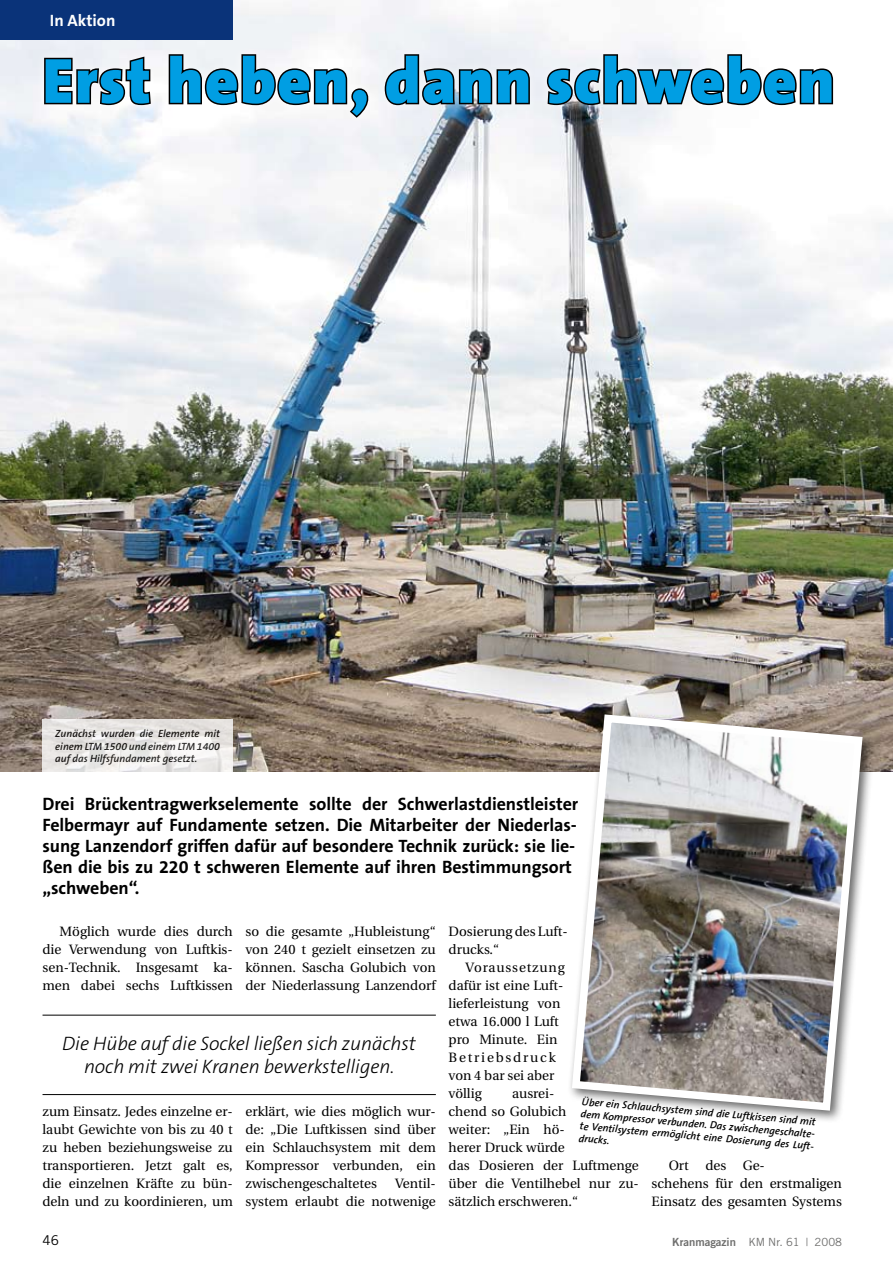
<style>
.page{position:relative;width:893px;height:1263px;background:#fff}
.page>*{position:absolute;margin:0;border:0;box-sizing:border-box;transform-origin:0 0}
.t1{font:900 64.5px "The Sans B9";letter-spacing:.02em;color:#009ee3}
.t2{font:italic 300 19.5px/23.4px "The Sans B3";letter-spacing:-.005em;color:#000;text-align:center}
.t3{font:700 18px/21px "The Sans B7";letter-spacing:-.005em;color:#000}
.t4{font:700 16.5px "The Sans B7";color:#fff}
.t5{font:13.5px/18px "Utopia";color:#000;text-align:justify}
.t6{font:13.5px "Trade Gothic";color:#000}
.t7{font:11.25px "Trade Gothic";color:#6f6f6e}
.t8{font:italic 600 10.5px/12.3px "The Sans B6";color:#000;text-align:justify}
.s1{font-family:"Trade Gothic Bold Two"}
</style>
<div class="page">
<img style="left:0;top:0;width:893px;height:772px">
<div style="left:35px;top:45px;width:807px;height:81px;background:#fff;opacity:.75"></div>
<svg style="left:43px;top:55px;width:110px;height:52px"></svg>
<svg style="left:167px;top:53px;width:205px;height:67px"></svg>
<svg style="left:383px;top:53px;width:148px;height:54px"></svg>
<svg style="left:545px;top:53px;width:290px;height:54px"></svg>
<div style="left:567px;top:709px;width:307px;height:413px;background:#000;opacity:.6"></div>
<img style="left:568px;top:710px;width:299px;height:405px">
<hr style="left:43px;top:1015px;width:393px;height:1px;background:#000">
<hr style="left:43px;top:1094px;width:393px;height:1px;background:#000">
<svg style="left:43px;top:719px;width:190px;height:53px;fill:#e9e6e5"></svg>
<div style="left:0;top:0;width:233px;height:39px;background:#0a3379"></div>
<p class="t4" style="left:50px;top:11px;width:67px">In Aktion</p>
<h1 class="t1" style="left:43px;top:46px;width:793px">Erst heben, dann schweben</h1>
<p class="t8" style="left:55px;top:728px;width:166px">Zunächst wurden die Elemente mit einem LTM 1500 und einem LTM 1400 auf das Hilfsfundament gesetzt.</p>
<p class="t3" style="left:43px;top:794px;width:537px">Drei Brückentragwerkselemente sollte der Schwerlastdienstleister Felbermayr auf Fundamente setzen. Die Mitarbeiter der Niederlas&shy;sung Lanzendorf griffen dafür auf besondere Technik zurück: sie lie&shy;ßen die bis zu 220 t schweren Elemente auf ihren Bestimmungsort „schweben“.</p>
<p class="t5" style="left:43px;top:923px;width:192px;text-indent:17px">Möglich wurde dies durch die Verwendung von Luftkis&shy;sen-Technik. Insgesamt ka&shy;men dabei sechs Luftkissen</p>
<p class="t5" style="left:246px;top:923px;width:192px">so die gesamte „Hubleistung“ von 240 t gezielt einsetzen zu können. Sascha Golubich von der Niederlassung Lanzendorf</p>
<h2 class="t2" style="left:62px;top:1032px;width:355px">Die Hübe auf die Sockel ließen sich zunächst noch mit zwei Kranen bewerkstelligen.</h2>
<p class="t5" style="left:43px;top:1103px;width:192px">zum Einsatz. Jedes einzelne er&shy;laubt Gewichte von bis zu 40 t zu heben beziehungsweise zu transportieren. Jetzt galt es, die einzelnen Kräfte zu bün&shy;deln und zu koordinieren, um</p>
<p class="t5" style="left:246px;top:1103px;width:192px">erklärt, wie dies möglich wur&shy;de: „Die Luftkissen sind über ein Schlauchsystem mit dem Kompressor verbunden, ein zwischengeschaltetes</p>
<p class="t5" style="left:246px;top:1175px;width:192px;text-align:right">Ventil-<br>system erlaubt die notwenige</p>
<p class="t5" style="left:449px;top:923px;width:121px">Dosierung des Luft&shy;drucks.“</p>
<p class="t5" style="left:449px;top:959px;width:118px;text-align:left;text-indent:17px">Voraussetzung dafür ist eine Luft&shy;lieferleistung von etwa 16.000 l Luft pro Minute. Ein<br>Betriebsdruck von 4 bar sei aber völlig</p>
<p class="t5" style="left:449px;top:1085px;width:192px;text-align:left;text-indent:63px">ausrei-<br>chend so Golubich<br>weiter: „Ein hö-<br>herer Druck würde<br>das Dosieren der Luftmenge über die Ventilhebel nur zu&shy;sätzlich erschweren.“</p>
<p class="t8" style="left:582px;top:1095px;width:238px;text-align:left;rotate:5deg">Über ein Schlauchsystem sind die Luftkissen sind mit dem Kompressor verbunden. Das zwischengeschalte&shy;te Ventilsystem ermöglicht eine Dosierung des Luft&shy;drucks.</p>
<p class="t5" style="left:652px;top:1157px;width:192px;text-align:left;text-indent:17px">Ort des Ge-<br>schehens für den erstmaligen<br>Einsatz des gesamten Systems</p>
<p class="t6" style="left:43px;top:1232px;width:18px">46</p>
<p class="t7" style="left:672px;top:1235px;width:171px"><span class="s1">Kranmagazin</span> KM Nr. 61 | 2008</p>
</div>
